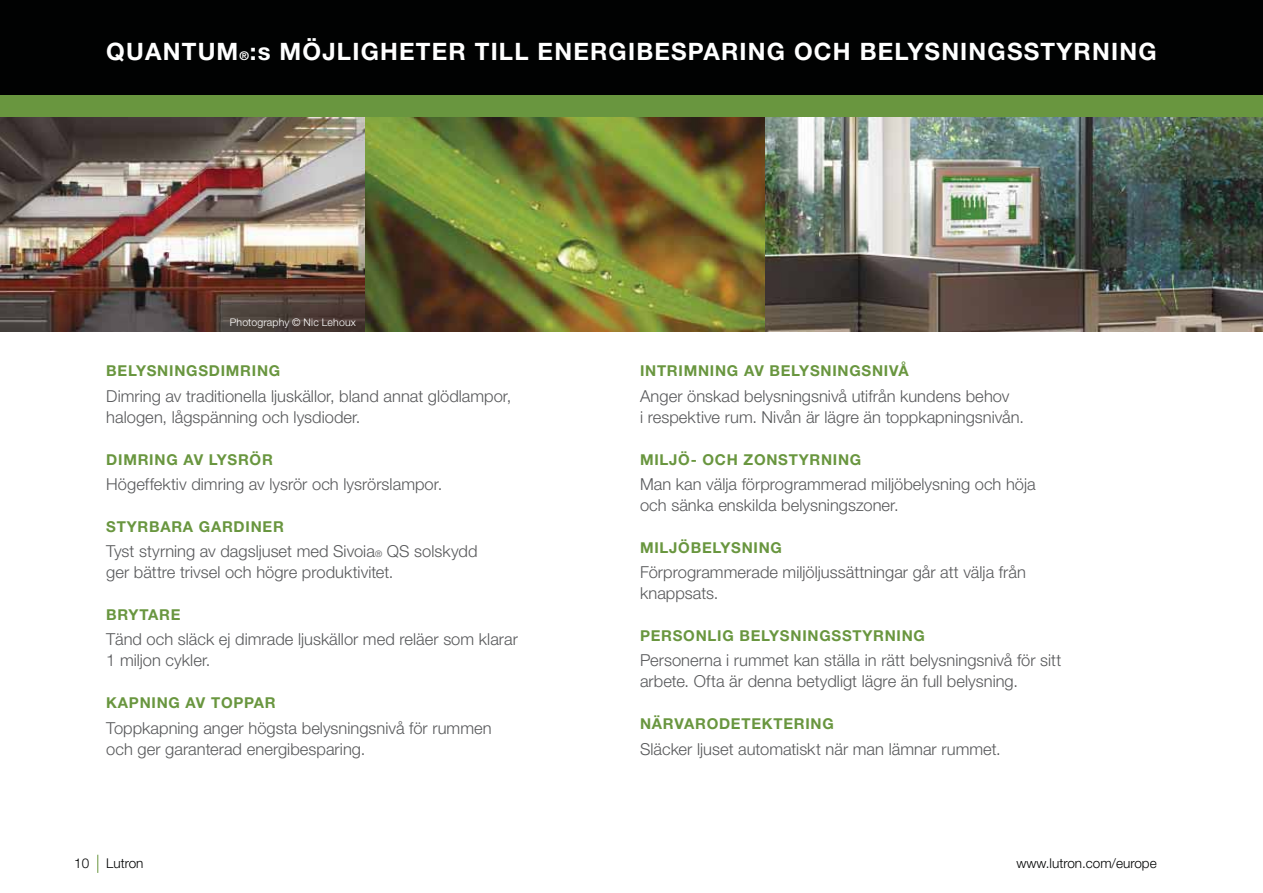
<style>
.page{position:relative;width:1263px;height:893px;background:#fff}
.page>*{position:absolute;margin:0;border:0;box-sizing:border-box;transform-origin:0 0}
.t1{font:700 24px "Helvetica Neue LT Std";letter-spacing:.05em;color:#fff}
.t2{font:300 16.5px/21px "Helvetica Neue LT Std";color:#58595b}
.t3{font:700 15px "Helvetica Neue LT Std";letter-spacing:.05em;color:#69963f}
.t4{font:300 13.5px "Helvetica Neue LT Std";color:#010202}
.t5{font:300 10.5px "Helvetica Neue LT Std";letter-spacing:.02em;color:#fff}
.s1{font-size:12px}
.s2{font-size:9px}
</style>
<div class="page">
<svg style="left:97px;top:855px;width:1px;height:18px"></svg>
<img style="left:765px;top:117px;width:498px;height:215px">
<img style="left:365px;top:117px;width:400px;height:215px">
<img style="left:0;top:117px;width:365px;height:215px">
<div style="left:0;top:0;width:1263px;height:96px;background:#010202"></div>
<div style="left:0;top:96px;width:1263px;height:21px;background:#69963f"></div>
<h1 class="t1" style="left:106px;top:43px;width:1052px">QUANTUM<span class="s1">®</span>:s MÖJLIGHETER TILL ENERGIBESPARING OCH BELYSNINGSSTYRNING</h1>
<p class="t5" style="left:230px;top:319px;width:128px">Photography © Nic Lehoux</p>
<p class="t3" style="left:106px;top:366px;width:175px">BELYSNINGSDIMRING</p>
<p class="t2" style="left:106px;top:387px;width:406px">Dimring av traditionella ljuskällor, bland annat glödlampor, halogen, lågspänning och lysdioder.</p>
<p class="t3" style="left:106px;top:454px;width:168px">DIMRING AV LYSRÖR</p>
<p class="t2" style="left:106px;top:476px;width:337px">Högeffektiv dimring av lysrör och lysrörslampor.</p>
<p class="t3" style="left:106px;top:521px;width:179px">STYRBARA GARDINER</p>
<p class="t2" style="left:106px;top:543px;width:373px">Tyst styrning av dagsljuset med Sivoia<span class="s2">®</span> QS solskydd ger bättre trivsel och högre produktivitet.</p>
<p class="t3" style="left:106px;top:609px;width:76px">BRYTARE</p>
<p class="t2" style="left:106px;top:631px;width:413px">Tänd och släck ej dimrade ljuskällor med reläer som klarar<br>1 miljon cykler.</p>
<p class="t3" style="left:106px;top:698px;width:171px">KAPNING AV TOPPAR</p>
<p class="t2" style="left:106px;top:719px;width:387px">Toppkapning anger högsta belysningsnivå för rummen och ger garanterad energibesparing.</p>
<p class="t3" style="left:640px;top:366px;width:270px">INTRIMNING AV BELYSNINGSNIVÅ</p>
<p class="t2" style="left:640px;top:387px;width:386px">Anger önskad belysningsnivå utifrån kundens behov<br>i respektive rum. Nivån är lägre än toppkapningsnivån.</p>
<p class="t3" style="left:640px;top:454px;width:223px">MILJÖ- OCH ZONSTYRNING</p>
<p class="t2" style="left:640px;top:476px;width:397px">Man kan välja förprogrammerad miljöbelysning och höja och sänka enskilda belysningszoner.</p>
<p class="t3" style="left:640px;top:542px;width:143px">MILJÖBELYSNING</p>
<p class="t2" style="left:640px;top:564px;width:387px">Förprogrammerade miljöljussättningar går att välja från knappsats.</p>
<p class="t3" style="left:640px;top:630px;width:286px">PERSONLIG BELYSNINGSSTYRNING</p>
<p class="t2" style="left:640px;top:652px;width:423px">Personerna i rummet kan ställa in rätt belysningsnivå för sitt arbete. Ofta är denna betydligt lägre än full belysning.</p>
<p class="t3" style="left:640px;top:719px;width:195px">NÄRVARODETEKTERING</p>
<p class="t2" style="left:640px;top:740px;width:362px">Släcker ljuset automatiskt när man lämnar rummet.</p>
<p class="t4" style="left:74px;top:858px;width:17px">10</p>
<p class="t4" style="left:106px;top:858px;width:39px">Lutron</p>
<p class="t4" style="left:1016px;top:858px;width:142px">www.lutron.com/europe</p>
</div>
